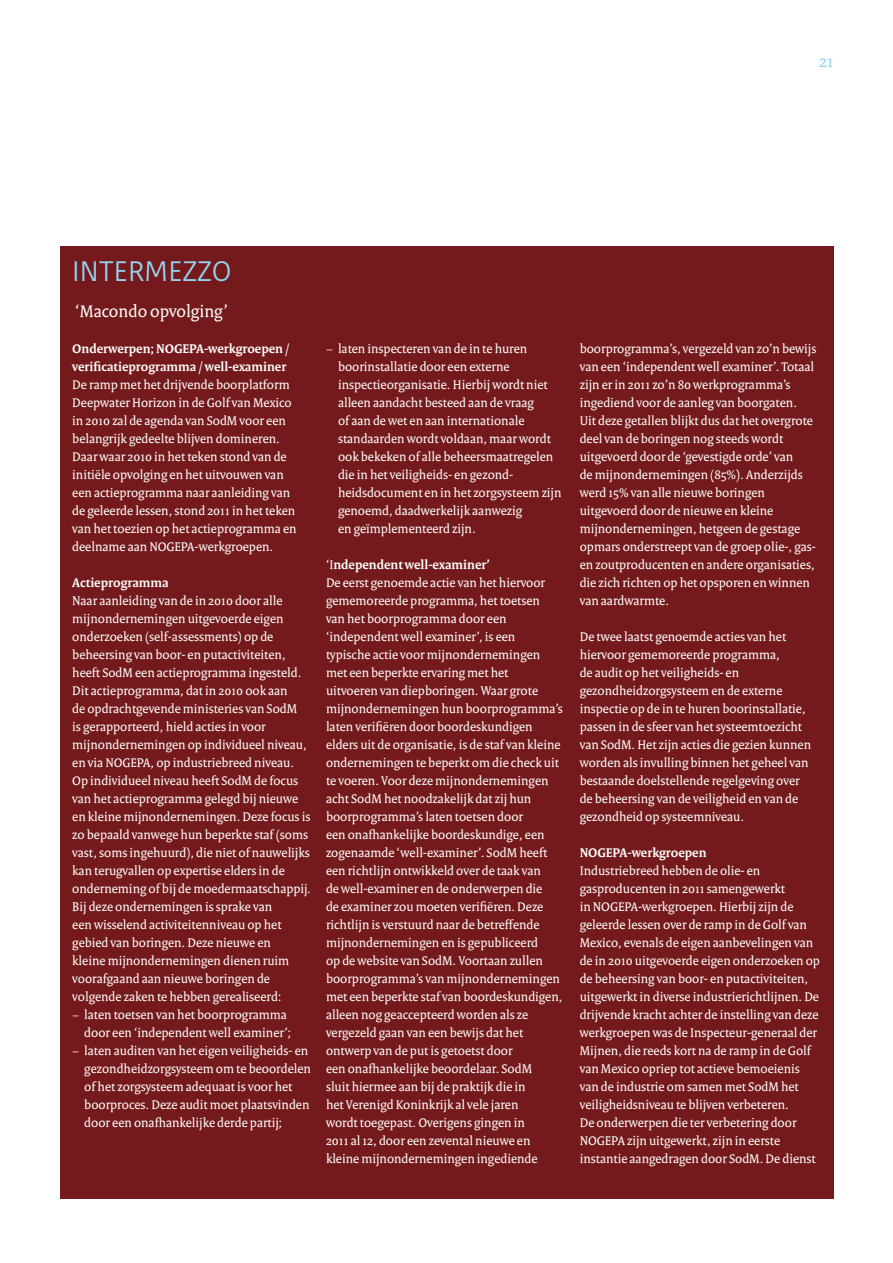
<style>
.page{position:relative;width:893px;height:1263px;background:#fff}
.page>*{position:absolute;margin:0;border:0;box-sizing:border-box;transform-origin:0 0}
.t1{font:30px "Rijksoverheid Sans Heading";color:#94d3f0}
.t2{font:18px "Rijksoverheid Serif";color:#fff}
.t3{font:18px "Rijksoverheid Serif";color:#94d3f0}
.t4{font:13.5px/18px "Rijksoverheid Serif";color:#fff}
.t5{font:700 13.5px/18px "Rijksoverheid Serif";color:#fff}
.s1{font-weight:700}
</style>
<div class="page">
<div style="left:60px;top:247px;width:773px;height:952px;background:#751a1c"></div>
<h2 class="t3" style="left:819px;top:51px;width:16px">21</h2>
<h1 class="t1" style="left:72px;top:254px;width:160px">INTE RMEZZO</h1>
<h2 class="t2" style="left:75px;top:300px;width:154px">‘Macondo opvolging’</h2>
<p class="t5" style="left:72px;top:339px;width:219px">Onderwerpen; NOGEPA-werkgroepen / verificatieprogramma / well-examiner</p>
<p class="t4" style="left:72px;top:375px;width:226px">De ramp met het drijvende boorplatform Deepwater Horizon in de Golf van Mexico in 2010 zal de agenda van SodM voor een belangrijk gedeelte blijven domineren.<br>Daar waar 2010 in het teken stond van de initiële opvolging en het uitvouwen van een actieprogramma naar aanleiding van de geleerde lessen, stond 2011 in het teken van het toezien op het actieprogramma en deelname aan NOGEPA-werkgroepen.</p>
<p class="t5" style="left:72px;top:573px;width:98px">Actieprogramma</p>
<p class="t4" style="left:72px;top:591px;width:240px">Naar aanleiding van de in 2010 door alle mijnondernemingen uitgevoerde eigen onderzoeken (self-assessments) op de beheersing van boor- en putactiviteiten, heeft SodM een actieprogramma ingesteld.<br>Dit actieprogramma, dat in 2010 ook aan<br>de opdrachtgevende ministeries van SodM<br>is gerapporteerd, hield acties in voor mijnondernemingen op individueel niveau, en via NOGEPA, op industriebreed niveau.<br>Op individueel niveau heeft SodM de focus van het actieprogramma gelegd bij nieuwe en kleine mijnondernemingen. Deze focus is zo bepaald vanwege hun beperkte staf (soms vast, soms ingehuurd), die niet of nauwelijks kan terugvallen op expertise elders in de onderneming of bij de moedermaatschappij.<br>Bij deze ondernemingen is sprake van<br>een wisselend activiteitenniveau op het gebied van boringen. Deze nieuwe en<br>kleine mijnondernemingen dienen ruim voorafgaand aan nieuwe boringen de volgende zaken te hebben gerealiseerd:<br>− laten toetsen van het boorprogramma</p>
<p class="t4" style="left:84px;top:1023px;width:209px">door een ‘independent well examiner’;</p>
<p class="t4" style="left:72px;top:1041px;width:237px">− laten auditen van het eigen veiligheids- en</p>
<p class="t4" style="left:84px;top:1059px;width:228px">gezondheidzorgsysteem om te beoordelen</p>
<p class="t4" style="left:84px;top:1077px;width:210px">of het zorgsysteem adequaat is voor het</p>
<p class="t4" style="left:84px;top:1095px;width:227px">boorproces. Deze audit moet plaatsvinden</p>
<p class="t4" style="left:84px;top:1113px;width:200px">door een onafhankelijke derde partij;</p>
<p class="t4" style="left:338px;top:339px;width:225px;text-indent:-12px">− laten inspecteren van de in te huren boorinstallatie door een externe inspectieorganisatie. Hierbij wordt niet alleen aandacht besteed aan de vraag<br>of aan de wet en aan internationale standaarden wordt voldaan, maar wordt ook bekeken of alle beheersmaatregelen die in het veiligheids- en gezond&shy;heidsdocument en in het zorgsysteem zijn genoemd, daadwerkelijk aanwezig<br>en geïmplementeerd zijn.</p>
<p class="t4" style="left:326px;top:555px;width:238px">‘I<span class="s1">ndependent well-examiner’<br></span>De eerst genoemde actie van het hiervoor gememoreerde programma, het toetsen<br>van het boorprogramma door een ‘independent well examiner’, is een typische actie voor mijnondernemingen met een beperkte ervaring met het uitvoeren van diepboringen. Waar grote mijnondernemingen hun boorprogramma’s laten verifiëren door boordeskundigen elders uit de organisatie, is de staf van kleine ondernemingen te beperkt om die check uit te voeren. Voor deze mijnondernemingen acht SodM het noodzakelijk dat zij hun boorprogramma’s laten toetsen door<br>een onafhankelijke boordeskundige, een zogenaamde ‘well-examiner’. SodM heeft een richtlijn ontwikkeld over de taak van<br>de well-examiner en de onderwerpen die<br>de examiner zou moeten verifiëren. Deze richtlijn is verstuurd naar de betreffende mijnondernemingen en is gepubliceerd<br>op de website van SodM. Voortaan zullen boorprogramma’s van mijnondernemingen met een beperkte staf van boordeskundigen, alleen nog geaccepteerd worden als ze vergezeld gaan van een bewijs dat het ontwerp van de put is getoetst door<br>een onafhankelijke beoordelaar. SodM<br>sluit hiermee aan bij de praktijk die in<br>het Verenigd Koninkrijk al vele jaren<br>wordt toegepast. Overigens gingen in<br>2011 al 12, door een zevental nieuwe en kleine mijnondernemingen ingediende</p>
<p class="t4" style="left:580px;top:339px;width:238px">boorprogramma’s, vergezeld van zo’n bewijs van een ‘independent well examiner’. Totaal zijn er in 2011 zo’n 80 werkprogramma’s ingediend voor de aanleg van boorgaten.<br>Uit deze getallen blijkt dus dat het overgrote deel van de boringen nog steeds wordt uitgevoerd door de ‘gevestigde orde’ van<br>de mijnondernemingen (85%). Anderzijds werd 15% van alle nieuwe boringen uitgevoerd door de nieuwe en kleine mijnondernemingen, hetgeen de gestage opmars onderstreept van de groep olie-, gas&shy;en zoutproducenten en andere organisaties, die zich richten op het opsporen en winnen van aardwarmte.</p>
<p class="t4" style="left:580px;top:627px;width:233px">De twee laatst genoemde acties van het hiervoor gememoreerde programma,<br>de audit op het veiligheids- en gezondheidzorgsysteem en de externe inspectie op de in te huren boorinstallatie, passen in de sfeer van het systeemtoezicht van SodM. Het zijn acties die gezien kunnen worden als invulling binnen het geheel van bestaande doelstellende regelgeving over de beheersing van de veiligheid en van de gezondheid op systeemniveau.</p>
<p class="t5" style="left:580px;top:843px;width:128px">NOGEPA-werkgroepen</p>
<p class="t4" style="left:580px;top:861px;width:242px">Industriebreed hebben de olie- en gasproducenten in 2011 samengewerkt<br>in NOGEPA-werkgroepen. Hierbij zijn de geleerde lessen over de ramp in de Golf van Mexico, evenals de eigen aanbevelingen van de in 2010 uitgevoerde eigen onderzoeken op de beheersing van boor- en putactiviteiten, uitgewerkt in diverse industrierichtlijnen. De drijvende kracht achter de instelling van deze werkgroepen was de Inspecteur-generaal der Mijnen, die reeds kort na de ramp in de Golf van Mexico opriep tot actieve bemoeienis van de industrie om samen met SodM het veiligheidsniveau te blijven verbeteren.<br>De onderwerpen die ter verbetering door NOGEPA zijn uitgewerkt, zijn in eerste instantie aangedragen door SodM. De dienst</p>
</div>
